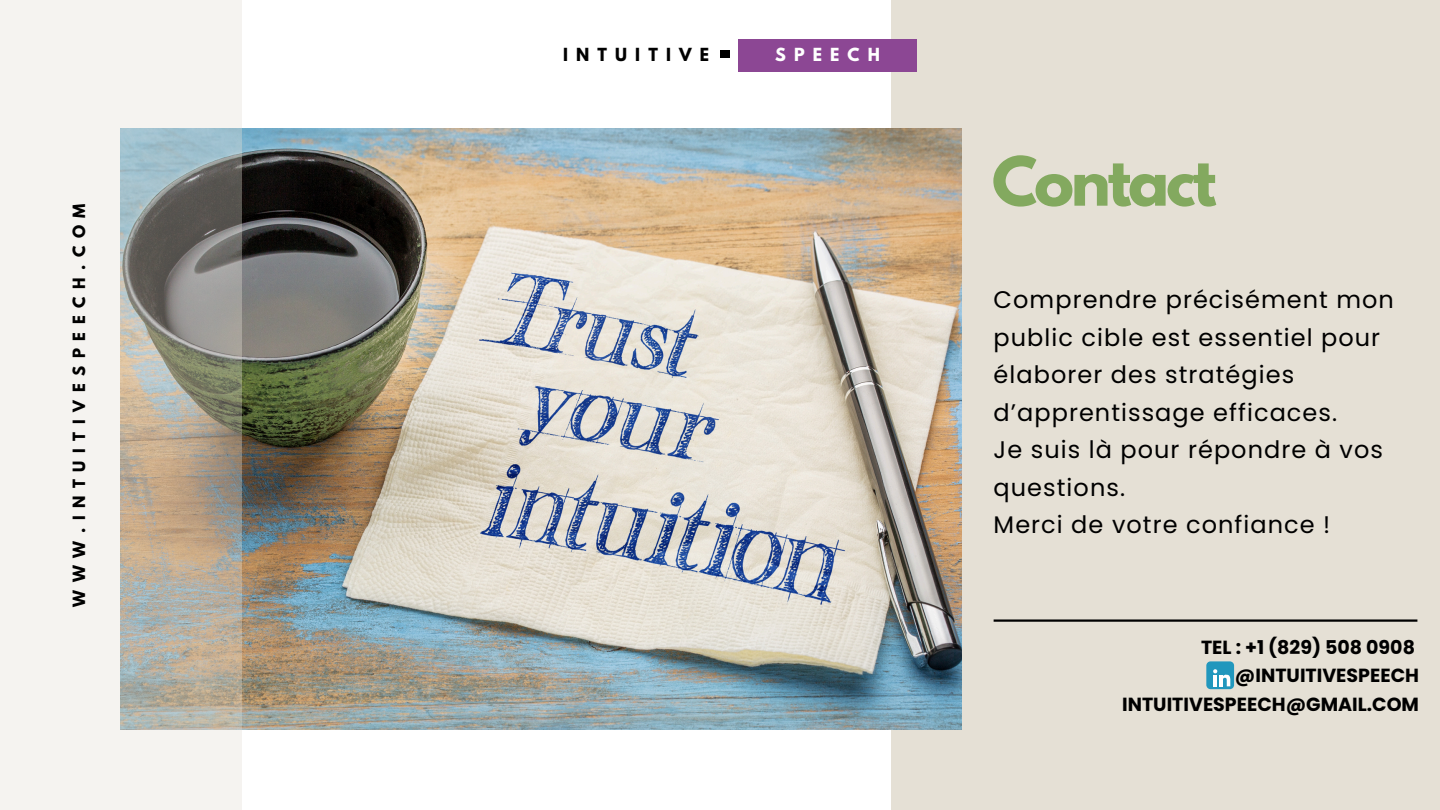
<style>
.page{position:relative;width:1440px;height:810px;background:#fff}
.page>*{position:absolute;margin:0;border:0;box-sizing:border-box;transform-origin:0 0}
.t1{font:700 60px "League Spartan";letter-spacing:-.05em;color:#83a95f}
.t2{font:24px/37.5px "Poppins";letter-spacing:.045em;color:#000}
.t3{font:700 19px/28.5px "Poppins";color:#000;text-align:right}
.t4{font:700 16px "League Spartan";letter-spacing:.51em;color:#000}
.t5{font:700 16px "League Spartan";letter-spacing:.51em;color:#fff}
.t6{font:700 15px "League Spartan";letter-spacing:.51em;color:#000}
</style>
<div class="page">
<div style="left:892px;top:0;width:548px;height:810px;background:#e5e0d5"></div>
<img style="left:241px;top:129px;width:720px;height:600px">
<hr style="left:994px;top:619px;width:423px;height:3px;background:#000">
<svg style="left:0;top:0;width:241px;height:810px;fill:#f5f3f0"></svg>
<div style="left:720px;top:50px;width:10px;height:8px;background:#000"></div>
<div style="left:738px;top:39px;width:179px;height:33px;background:#8c4794"></div>
<div style="left:1206px;top:661px;width:28px;height:28px;background:#2197bd;border-radius:4px"></div>
<svg style="left:1213px;top:669px;width:18px;height:17px"></svg>
<p class="t6" style="left:72px;top:607px;width:405px;rotate:-90deg">WWW.INTUITIVESPEECH.COM</p>
<h1 class="t4" style="left:563px;top:46px;width:147px">INTUITIVE</h1>
<h2 class="t5" style="left:775px;top:46px;width:106px">SPEECH</h2>
<h3 class="t1" style="left:992px;top:152px;width:226px">Contact</h3>
<p class="t2" style="left:994px;top:281px;width:402px">Comprendre précisément mon public cible est essentiel pour élaborer des stratégies d’apprentissage efficaces.<br>Je suis là pour répondre à vos questions.<br>Merci de votre confiance !</p>
<p class="t3" style="left:1122px;top:633px;width:298px">TEL : +1 (829) 508 0908 @INTUITIVESPEECH<br>INTUITIVESPEECH@GMAIL.COM</p>
</div>
